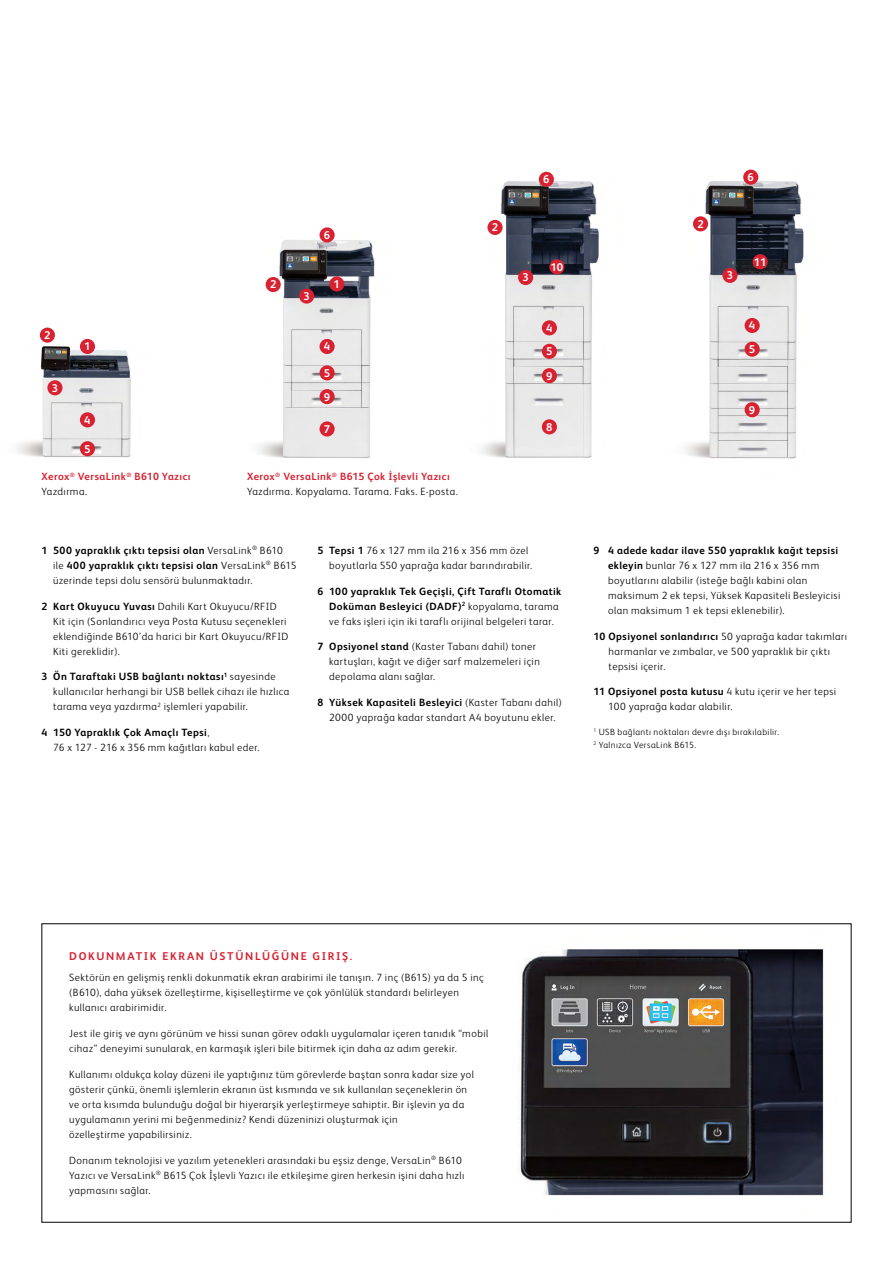
<style>
.page{position:relative;width:893px;height:1263px;background:#fff}
.page>*{position:absolute;margin:0;border:0;box-sizing:border-box;transform-origin:0 0}
.t1{font:700 11.25px "Xerox Sans";letter-spacing:.15em;color:#d82231}
.t2{font:700 11.25px "Xerox Sans";color:#fff}
.t3{font:300 10.5px/15px "Xerox Sans";letter-spacing:.045em;color:#000}
.t4{font:700 10.5px/15px "Xerox Sans";letter-spacing:.045em;color:#000}
.t5{font:700 10.5px/15px "Xerox Sans";letter-spacing:.04em;color:#d82231}
.t6{font:300 9px/13.5px "Xerox Sans";letter-spacing:.05em;color:#000}
.s1{font-weight:300;color:#000}
.s2{font-weight:700;color:#d82231}
.s3{font-weight:700}
.s4{font-weight:300}
</style>
<div class="page">
<img style="left:17px;top:341px;width:114px;height:117px">
<img style="left:519px;top:949px;width:305px;height:247px">
<img style="left:258px;top:240px;width:117px;height:218px">
<img style="left:481px;top:171px;width:118px;height:287px">
<img style="left:685px;top:169px;width:119px;height:290px">
<div style="left:80px;top:339px;width:15px;height:15px;background:#d82231;border-radius:50%"></div>
<div style="left:47px;top:380px;width:16px;height:15px;background:#d82231;border-radius:50%"></div>
<div style="left:80px;top:412px;width:15px;height:15px;background:#d82231;border-radius:50%"></div>
<div style="left:80px;top:441px;width:15px;height:15px;background:#d82231;border-radius:50%"></div>
<div style="left:40px;top:328px;width:15px;height:15px;background:#d82231;border-radius:50%"></div>
<div style="left:745px;top:342px;width:15px;height:15px;background:#d82231;border-radius:50%"></div>
<div style="left:745px;top:318px;width:15px;height:15px;background:#d82231;border-radius:50%"></div>
<div style="left:753px;top:254px;width:15px;height:15px;background:#d82231;border-radius:50%"></div>
<div style="left:722px;top:268px;width:16px;height:15px;background:#d82231;border-radius:50%"></div>
<div style="left:745px;top:402px;width:15px;height:15px;background:#d82231;border-radius:50%"></div>
<div style="left:693px;top:216px;width:15px;height:15px;background:#d82231;border-radius:50%"></div>
<div style="left:743px;top:170px;width:15px;height:15px;background:#d82231;border-radius:50%"></div>
<div style="left:542px;top:368px;width:15px;height:15px;background:#d82231;border-radius:50%"></div>
<div style="left:542px;top:344px;width:15px;height:15px;background:#d82231;border-radius:50%"></div>
<div style="left:542px;top:320px;width:15px;height:15px;background:#d82231;border-radius:50%"></div>
<div style="left:539px;top:172px;width:15px;height:15px;background:#d82231;border-radius:50%"></div>
<div style="left:549px;top:259px;width:15px;height:15px;background:#d82231;border-radius:50%"></div>
<div style="left:518px;top:270px;width:15px;height:15px;background:#d82231;border-radius:50%"></div>
<div style="left:542px;top:419px;width:15px;height:15px;background:#d82231;border-radius:50%"></div>
<div style="left:487px;top:220px;width:16px;height:15px;background:#d82231;border-radius:50%"></div>
<div style="left:319px;top:389px;width:16px;height:15px;background:#d82231;border-radius:50%"></div>
<div style="left:319px;top:421px;width:16px;height:15px;background:#d82231;border-radius:50%"></div>
<div style="left:319px;top:365px;width:16px;height:15px;background:#d82231;border-radius:50%"></div>
<div style="left:319px;top:339px;width:16px;height:15px;background:#d82231;border-radius:50%"></div>
<svg style="left:319px;top:227px;width:16px;height:16px"></svg>
<div style="left:329px;top:276px;width:15px;height:16px;background:#d82231;border-radius:50%"></div>
<div style="left:299px;top:288px;width:15px;height:16px;background:#d82231;border-radius:50%"></div>
<div style="left:266px;top:277px;width:15px;height:15px;background:#d82231;border-radius:50%"></div>
<p class="t2" style="left:44px;top:327px;width:8px">2</p>
<p class="t2" style="left:52px;top:380px;width:8px">3</p>
<p class="t2" style="left:84px;top:339px;width:8px">1</p>
<p class="t2" style="left:84px;top:412px;width:8px">4</p>
<p class="t2" style="left:84px;top:441px;width:8px">5</p>
<p class="t5" style="left:41px;top:469px;width:151px">Xerox<sup>®</sup> VersaLink<sup>®</sup> B610 Yazıcı<br><span class="s1">Yazdırma.</span></p>
<p class="t2" style="left:270px;top:277px;width:8px">2</p>
<p class="t2" style="left:324px;top:227px;width:8px">6</p>
<p class="t2" style="left:303px;top:288px;width:8px">3</p>
<p class="t2" style="left:334px;top:276px;width:8px">1</p>
<p class="t2" style="left:324px;top:339px;width:8px">4</p>
<p class="t2" style="left:324px;top:365px;width:8px">5</p>
<p class="t2" style="left:324px;top:389px;width:8px">9</p>
<p class="t2" style="left:324px;top:421px;width:8px">7</p>
<p class="t3" style="left:247px;top:469px;width:212px"><span class="s2">Xerox</span><sup>®</sup> <span class="s2">VersaLink</span><sup>®</sup> <span class="s2">B615 Çok İşlevli Yazıcı<br></span>Yazdırma. Kopyalama. Tarama. Faks. E-posta.</p>
<p class="t2" style="left:492px;top:220px;width:8px">2</p>
<p class="t2" style="left:543px;top:172px;width:8px">6</p>
<p class="t2" style="left:522px;top:270px;width:8px">3</p>
<p class="t2" style="left:551px;top:259px;width:14px">10</p>
<p class="t2" style="left:546px;top:320px;width:8px">4</p>
<p class="t2" style="left:546px;top:344px;width:8px">5</p>
<p class="t2" style="left:546px;top:368px;width:8px">9</p>
<p class="t2" style="left:546px;top:419px;width:8px">8</p>
<p class="t3" style="left:53px;top:542px;width:245px;text-indent:-12px"><span class="s3">1 500 yapraklık çıktı tepsisi olan</span> VersaLink<sup>®</sup> B610<br>ile <span class="s3">400 yapraklık çıktı tepsisi olan</span> VersaLink<sup>®</sup> B615 üzerinde tepsi dolu sensörü bulunmaktadır.</p>
<p class="t3" style="left:53px;top:598px;width:237px;text-indent:-12px"><span class="s3">2 Kart Okuyucu Yuvası</span> Dahili Kart Okuyucu/RFID Kit için (Sonlandırıcı veya Posta Kutusu seçenekleri eklendiğinde B610’da harici bir Kart Okuyucu/RFID Kiti gereklidir).</p>
<p class="t3" style="left:53px;top:669px;width:238px;text-indent:-12px"><span class="s3">3 Ön Taraftaki USB bağlantı noktası</span><sup>1</sup> sayesinde kullanıcılar herhangi bir USB bellek cihazı ile hızlıca tarama veya yazdırma<sup>2</sup> işlemleri yapabilir.</p>
<p class="t3" style="left:53px;top:725px;width:208px;text-indent:-12px"><span class="s3">4 150 Yapraklık Çok Amaçlı Tepsi</span>,<br>76 x 127 - 216 x 356 mm kağıtları kabul eder.</p>
<p class="t3" style="left:329px;top:542px;width:205px;text-indent:-12px"><span class="s3">5 Tepsi 1</span> 76 x 127 mm ila 216 x 356 mm özel boyutlarla 550 yaprağa kadar barındırabilir.</p>
<p class="t4" style="left:329px;top:583px;width:234px;text-indent:-12px">6 100 yapraklık Tek Geçişli, Çift Taraflı Otomatik<br>Doküman Besleyici (DADF)<sup>2</sup> <span class="s4">kopyalama, tarama ve faks işleri için iki taraflı orijinal belgeleri tarar.</span></p>
<p class="t3" style="left:329px;top:639px;width:212px;text-indent:-12px"><span class="s3">7 Opsiyonel stand</span> (Kaster Tabanı dahil) toner kartuşları, kağıt ve diğer sarf malzemeleri için depolama alanı sağlar.</p>
<p class="t3" style="left:317px;top:695px;width:246px;text-align:center"><span class="s3">8 Yüksek Kapasiteli Besleyici</span> (Kaster Tabanı dahil)<br>2000 yaprağa kadar standart A4 boyutunu ekler.</p>
<p class="t2" style="left:697px;top:216px;width:8px">2</p>
<p class="t2" style="left:748px;top:170px;width:8px">6</p>
<p class="t2" style="left:727px;top:268px;width:8px">3</p>
<p class="t2" style="left:754px;top:254px;width:14px">11</p>
<p class="t2" style="left:749px;top:318px;width:8px">4</p>
<p class="t2" style="left:749px;top:341px;width:8px">5</p>
<p class="t2" style="left:749px;top:402px;width:8px">9</p>
<p class="t3" style="left:608px;top:542px;width:234px;text-indent:-15px"><span class="s3">9 4 adede kadar ilave 550 yapraklık kağıt tepsisi ekleyin</span> bunlar 76 x 127 mm ila 216 x 356 mm boyutlarını alabilir (isteğe bağlı kabini olan maksimum 2 ek tepsi, Yüksek Kapasiteli Besleyicisi olan maksimum 1 ek tepsi eklenebilir).</p>
<p class="t3" style="left:608px;top:628px;width:240px;text-indent:-15px"><span class="s3">10 Opsiyonel sonlandırıcı</span> 50 yaprağa kadar takımları harmanlar ve zımbalar, ve 500 yapraklık bir çıktı tepsisi içerir.</p>
<p class="t3" style="left:608px;top:684px;width:230px;text-indent:-15px"><span class="s3">11 Opsiyonel posta kutusu</span> 4 kutu içerir ve her tepsi<br>100 yaprağa kadar alabilir.</p>
<p class="t6" style="left:593px;top:724px;width:187px"><sup>1</sup> USB bağlantı noktaları devre dışı bırakılabilir.<br><sup>2</sup> Yalnızca VersaLink B615.</p>
<p class="t1" style="left:69px;top:948px;width:284px">DOKUNMATIK EKRAN ÜSTÜNLÜĞÜNE GIRIŞ.</p>
<p class="t3" style="left:69px;top:970px;width:416px">Sektörün en gelişmiş renkli dokunmatik ekran arabirimi ile tanışın. 7 inç (B615) ya da 5 inç (B610), daha yüksek özelleştirme, kişiselleştirme ve çok yönlülük standardı belirleyen kullanıcı arabirimidir.</p>
<p class="t3" style="left:69px;top:1025px;width:421px">Jest ile giriş ve aynı görünüm ve hissi sunan görev odaklı uygulamalar içeren tanıdık “mobil cihaz” deneyimi sunularak, en karmaşık işleri bile bitirmek için daha az adım gerekir.</p>
<p class="t3" style="left:69px;top:1066px;width:406px">Kullanımı oldukça kolay düzeni ile yaptığınız tüm görevlerde baştan sonra kadar size yol gösterir çünkü, önemli işlemlerin ekranın üst kısmında ve sık kullanılan seçeneklerin ön ve orta kısımda bulunduğu doğal bir hiyerarşik yerleştirmeye sahiptir. Bir işlevin ya da uygulamanın yerini mi beğenmediniz? Kendi düzeninizi oluşturmak için<br>özelleştirme yapabilirsiniz.</p>
<p class="t3" style="left:69px;top:1152px;width:397px">Donanım teknolojisi ve yazılım yetenekleri arasındaki bu eşsiz denge, VersaLin<sup>®</sup> B610<br>Yazıcı ve VersaLink<sup>®</sup> B615 Çok İşlevli Yazıcı ile etkileşime giren herkesin işini daha hızlı yapmasını sağlar.</p>
</div>
